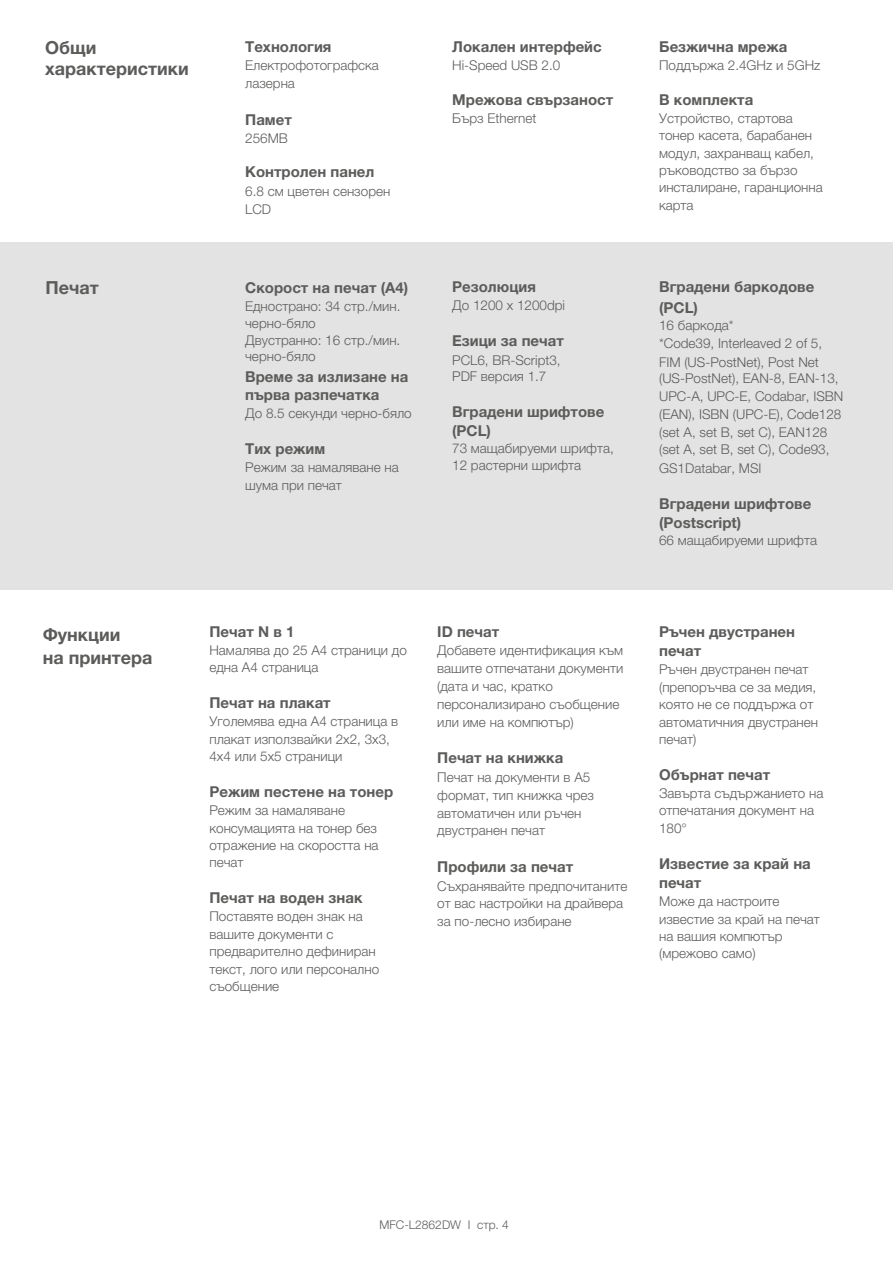
<style>
.page{position:relative;width:893px;height:1263px;background:#fff}
.page>*{position:absolute;margin:0;border:0;box-sizing:border-box;transform-origin:0 0}
.t1{font:700 18px/21.6px "Helvetica Neue LTW1 G";color:#5c5c5b}
.t2{font:700 15px/19.4px "Helvetica Neue LTW1 G";color:#5c5c5b}
.t3{font:300 13.5px/17.4px "Helvetica Neue LTW1 G";color:#5c5c5b}
.t4{font:300 12px "Helvetica Neue LTW1 G";color:#5c5c5b}
</style>
<div class="page">
<div style="left:0;top:242px;width:893px;height:348px;background:#e3e3e3"></div>
<h1 class="t1" style="left:45px;top:36px;width:145px">Общи характеристики</h1>
<p class="t2" style="left:245px;top:37px;width:88px">Технология</p>
<p class="t3" style="left:245px;top:57px;width:135px">Електрофотографска лазерна</p>
<p class="t2" style="left:245px;top:110px;width:48px">Памет</p>
<p class="t3" style="left:245px;top:129px;width:44px">256MB</p>
<p class="t2" style="left:245px;top:162px;width:131px">Контролен панел</p>
<p class="t3" style="left:245px;top:182px;width:147px">6.8 см цветен сензорен<br>LCD</p>
<h1 class="t1" style="left:45px;top:276px;width:55px">Печат</h1>
<p class="t2" style="left:245px;top:278px;width:164px">Скорост на печат (A4)</p>
<p class="t3" style="left:245px;top:297px;width:157px;line-height:17px">Еднострано: 34 стр./мин. черно-бяло<br>Двустранно: 16 стр./мин. черно-бяло</p>
<p class="t2" style="left:245px;top:367px;width:165px;line-height:18.6px">Време за излизане на първа разпечатка</p>
<p class="t3" style="left:245px;top:405px;width:168px">До 8.5 секунди черно-бяло</p>
<p class="t2" style="left:245px;top:439px;width:82px">Тих режим</p>
<p class="t3" style="left:245px;top:458px;width:155px">Режим за намаляване на шума при печат</p>
<p class="t2" style="left:452px;top:37px;width:151px">Локален интерфейс</p>
<p class="t3" style="left:452px;top:56px;width:110px">Hi-Speed USB 2.0</p>
<p class="t2" style="left:452px;top:90px;width:163px">Мрежова свързаност</p>
<p class="t3" style="left:452px;top:109px;width:86px">Бърз Ethernet</p>
<p class="t2" style="left:452px;top:277px;width:85px">Резолюция</p>
<p class="t3" style="left:452px;top:296px;width:114px">До 1200 x 1200dpi</p>
<p class="t2" style="left:452px;top:331px;width:113px">Езици за печат</p>
<p class="t3" style="left:452px;top:352px;width:110px;line-height:16.2px">PCL6, BR-Script3,<br>PDF версия 1.7</p>
<p class="t2" style="left:452px;top:401px;width:154px">Вградени шрифтове (PCL)</p>
<p class="t3" style="left:452px;top:440px;width:163px">73 мащабируеми шрифта,<br>12 растерни шрифта</p>
<p class="t2" style="left:209px;top:621px;width:86px">Печат N в 1</p>
<p class="t3" style="left:209px;top:641px;width:199px">Намалява до 25 A4 страници до една A4 страница</p>
<p class="t2" style="left:209px;top:693px;width:123px">Печат на плакат</p>
<p class="t3" style="left:209px;top:713px;width:190px">Уголемява една А4 страница в плакат използвайки 2x2, 3x3,<br>4x4 или 5x5 страници</p>
<p class="t2" style="left:209px;top:782px;width:185px">Режим пестене на тонер</p>
<p class="t3" style="left:209px;top:801px;width:171px">Режим за намаляване консумацията на тонер без отражение на скоростта на печат</p>
<p class="t2" style="left:209px;top:888px;width:155px">Печат на воден знак</p>
<p class="t3" style="left:209px;top:908px;width:171px">Поставяте воден знак на вашите документи с предварително дефиниран текст, лого или персонално съобщение</p>
<h1 class="t1" style="left:43px;top:623px;width:111px;line-height:23.1px">Функции<br>на принтера</h1>
<p class="t2" style="left:437px;top:622px;width:63px">ID печат</p>
<p class="t3" style="left:437px;top:641px;width:188px;line-height:17.9px">Добавете идентификация към вашите отпечатани документи (дата и час, кратко персонализирано съобщение или име на компютър)</p>
<p class="t2" style="left:437px;top:748px;width:128px">Печат на книжка</p>
<p class="t3" style="left:437px;top:768px;width:158px;line-height:17.9px">Печат на документи в A5 формат, тип книжка чрез автоматичен или ръчен двустранен печат</p>
<p class="t2" style="left:437px;top:857px;width:138px">Профили за печат</p>
<p class="t3" style="left:437px;top:877px;width:192px;line-height:17.9px">Съхранявайте предпочитаните от вас настройки на драйвера за по-лесно избиране</p>
<p class="t2" style="left:659px;top:37px;width:130px">Безжична мрежа</p>
<p class="t3" style="left:659px;top:56px;width:163px">Поддържа 2.4GHz и 5GHz</p>
<p class="t2" style="left:659px;top:90px;width:96px">В комплекта</p>
<p class="t3" style="left:659px;top:109px;width:165px">Устройство, стартова тонер касета, барабанен модул, захранващ кабел, ръководство за бързо инсталиране, гаранционна карта</p>
<p class="t2" style="left:659px;top:276px;width:157px;line-height:21px">Вградени баркодове (PCL)</p>
<p class="t3" style="left:659px;top:316px;width:165px;line-height:18.3px">16 баркода*<br>*Code39, Interleaved 2 of 5,<br>FIM (US-PostNet), Post Net</p>
<p class="t3" style="left:659px;top:369px;width:186px;line-height:18px">(US-PostNet), EAN-8, EAN-13,<br>UPC-A, UPC-E, Codabar, ISBN (EAN), ISBN (UPC-E), Code128 (set A, set B, set C), EAN128 (set A, set B, set C), Code93,<br>GS1Databar, MSI</p>
<p class="t2" style="left:659px;top:493px;width:154px">Вградени шрифтове (Postscript)</p>
<p class="t3" style="left:659px;top:531px;width:159px">66 мащабируеми шрифта</p>
<p class="t2" style="left:659px;top:622px;width:137px">Ръчен двустранен печат</p>
<p class="t3" style="left:659px;top:661px;width:160px">Ръчен двустранен печат (препоръчва се за медия, която не се поддържа от автоматичния двустранен печат)</p>
<p class="t2" style="left:659px;top:765px;width:113px">Обърнат печат</p>
<p class="t3" style="left:659px;top:784px;width:166px">Завърта съдържанието на отпечатания документ на<br>180°</p>
<p class="t2" style="left:659px;top:854px;width:153px">Известие за край на печат</p>
<p class="t3" style="left:659px;top:893px;width:162px">Може да настроите известие за край на печат на вашия компютър (мрежово само)</p>
<p class="t4" style="left:380px;top:1217px;width:131px">MFC-L2862DW I стр. 4</p>
</div>
